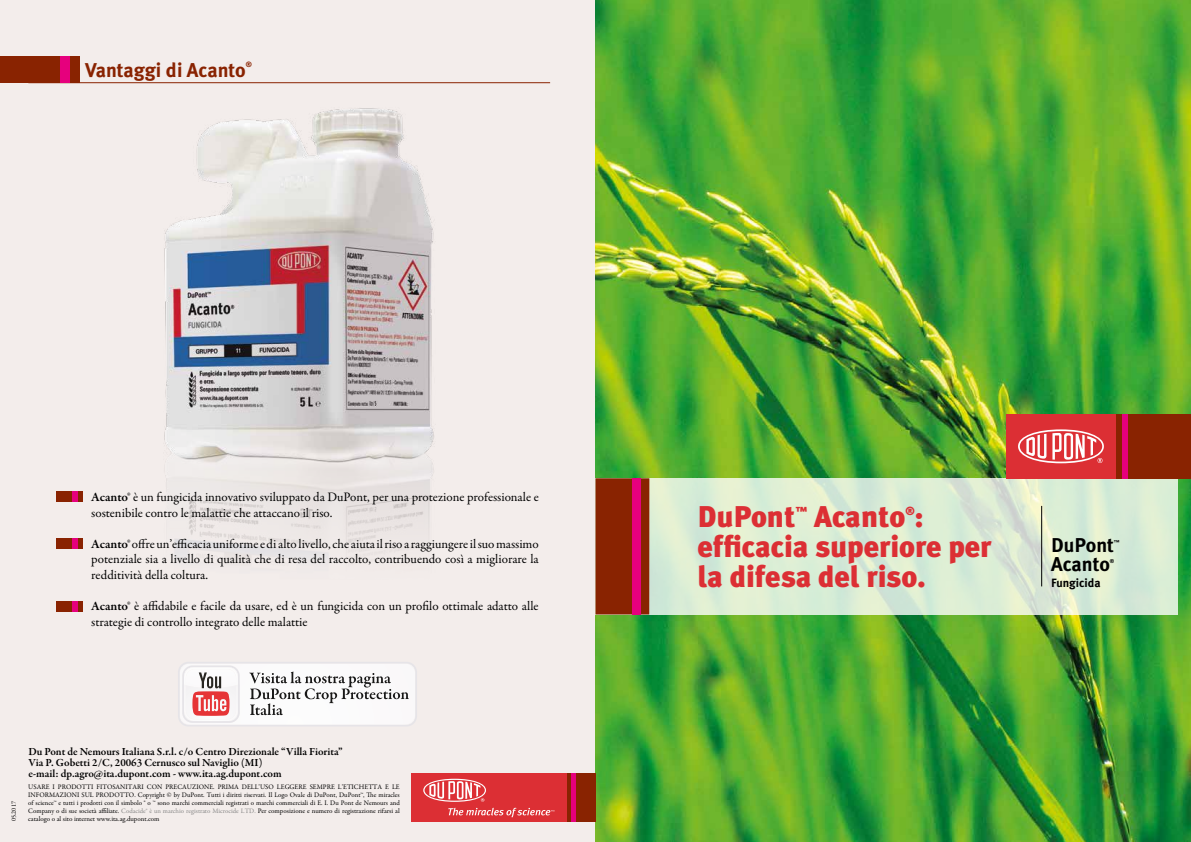
<style>
.page{position:relative;width:1191px;height:842px;background:#fff}
.page>*{position:absolute;margin:0;border:0;box-sizing:border-box;transform-origin:0 0}
.t1{font:900 30px/30px "Meta Plus";color:#dc2f34}
.t2{font:700 20px "Meta Plus";color:#892301}
.t3{font:700 20px "Meta Plus";color:#000}
.t4{font:13px/15.6px "Garamond Premr Pro";color:#000}
.t5{font:700 12px "Meta Plus";color:#000}
.t6{font:900 11.7px "Meta Plus";color:#dc2f34}
.t7{font:600 11px/11px "Garamond Premr Pro";color:#000}
.t8{font:700 7.6px "Meta Plus";color:#892301}
.t9{font:7px/8px "Garamond Premr Pro";color:#000;text-align:justify}
.t10{font:6.5px "Garamond Premr Pro";color:#000}
.t11{font:700 5.5px "Meta Plus";color:#000}
.s1{font-weight:600}
.s2{font-size:6.8px;color:#878787}
</style>
<div class="page">
<div style="left:0;top:0;width:595px;height:842px;background:#f3edeb"></div>
<img style="left:595px;top:0;width:596px;height:842px">
<svg style="left:178px;top:662px;width:239px;height:64px"></svg>
<div style="left:566px;top:773px;width:29px;height:48px;background:#892301"></div>
<hr style="left:571px;top:773px;width:4px;height:48px;background:#e6007d">
<div style="left:411px;top:773px;width:155px;height:48px;background:#dc2f34"></div>
<svg style="left:423px;top:779px;width:63px;height:23px"></svg>
<svg style="left:448px;top:808px;width:106px;height:9px"></svg>
<svg style="left:649px;top:478px;width:529px;height:136px;fill:#dbeed5"></svg>
<div style="left:1116px;top:414px;width:75px;height:64px;background:#892301"></div>
<div style="left:1121px;top:414px;width:6px;height:64px;background:#e6007d"></div>
<div style="left:1006px;top:414px;width:110px;height:64px;background:#dc2f34"></div>
<svg style="left:1018px;top:429px;width:85px;height:34px"></svg>
<hr style="left:1041px;top:506px;width:1px;height:80px;background:#000">
<div style="left:595px;top:478px;width:54px;height:136px;background:#892301"></div>
<div style="left:632px;top:478px;width:9px;height:136px;background:#e6007d"></div>
<img style="left:148px;top:83px;width:300px;height:476px">
<div style="left:57px;top:492px;width:26px;height:10px;background:#892301"></div>
<div style="left:73px;top:492px;width:5px;height:10px;background:#e6007d"></div>
<div style="left:57px;top:539px;width:26px;height:10px;background:#892301"></div>
<div style="left:73px;top:539px;width:5px;height:10px;background:#e6007d"></div>
<div style="left:57px;top:601px;width:26px;height:10px;background:#892301"></div>
<div style="left:73px;top:601px;width:5px;height:10px;background:#e6007d"></div>
<hr style="left:28px;top:82px;width:522px;height:1px;background:#892301">
<div style="left:0;top:57px;width:80px;height:26px;background:#892301"></div>
<div style="left:60px;top:57px;width:10px;height:26px;background:#e6007d"></div>
<h2 class="t2" style="left:85px;top:58px;width:162px">Vantaggi di Acanto</h2>
<p class="t8" style="left:246px;top:60px;width:8px">®</p>
<h3 class="t4" style="left:91px;top:489px;width:449px"><span class="s1">Acanto®</span> è un fungicida innovativo sviluppato da DuPont, per una protezione professionale e sostenibile contro le malattie che attaccano il riso.</h3>
<h3 class="t4" style="left:91px;top:536px;width:449px;text-align:justify"><span class="s1">Acanto®</span> offre un’efficacia uniforme e di alto livello, che aiuta il riso a raggiungere il suo massimo potenziale sia a livello di qualità che di resa del raccolto, contribuendo così a migliorare la redditività della coltura.</h3>
<h3 class="t4" style="left:91px;top:599px;width:449px"><span class="s1">Acanto®</span> è affidabile e facile da usare, ed è un fungicida con un profilo ottimale adatto alle strategie di controllo integrato delle malattie</h3>
<p class="t10" style="left:10px;top:821px;width:21px;rotate:-90deg">05.2017</p>
<h3 class="t7" style="left:28px;top:746px;width:316px">Du Pont de Nemours Italiana S.r.l. c/o Centro Direzionale “Villa Fiorita”<br>Via P. Gobetti 2/C, 20063 Cernusco sul Naviglio (MI)<br>e-mail: dp.agro@ita.dupont.com - www.ita.ag.dupont.com</h3>
<p class="t9" style="left:28px;top:783px;width:373px">USARE I PRODOTTI FITOSANITARI CON PRECAUZIONE. PRIMA DELL’USO LEGGERE SEMPRE L’ETICHETTA E LE INFORMAZIONI SUL PRODOTTO. Copyright © by DuPont. Tutti i diritti riservati. Il Logo Ovale di DuPont, DuPont™, The miracles of science™ e tutti i prodotti con il simbolo ® o ™ sono marchi commerciali registrati o marchi commerciali di E. I. Du Pont de Nemours and Company o di sue società affiliate. <span class="s2">Codacide® è un marchio registrato Microcide LTD.</span> Per composizione e numero di registrazione rifarsi al</p>
<p class="t9" style="left:28px;top:815px;width:133px">catalogo o al sito internet www.ita.ag.dupont.com</p>
<h1 class="t1" style="left:697px;top:501px;width:99px">DuPont</h1>
<h3 class="t6" style="left:795px;top:504px;width:14px">™</h3>
<h1 class="t1" style="left:814px;top:501px;width:111px">Acanto :</h1>
<h3 class="t6" style="left:905px;top:504px;width:11px">®</h3>
<h1 class="t1" style="left:697px;top:531px;width:295px">efficacia superiore per la difesa del riso.</h1>
<h2 class="t3" style="left:1051px;top:533px;width:64px">DuPont</h2>
<p class="t11" style="left:1113px;top:539px;width:7px">™</p>
<h2 class="t3" style="left:1051px;top:552px;width:60px">Acanto</h2>
<p class="t11" style="left:1110px;top:557px;width:6px">®</p>
<h3 class="t5" style="left:1051px;top:575px;width:51px">Fungicida</h3>
</div>
